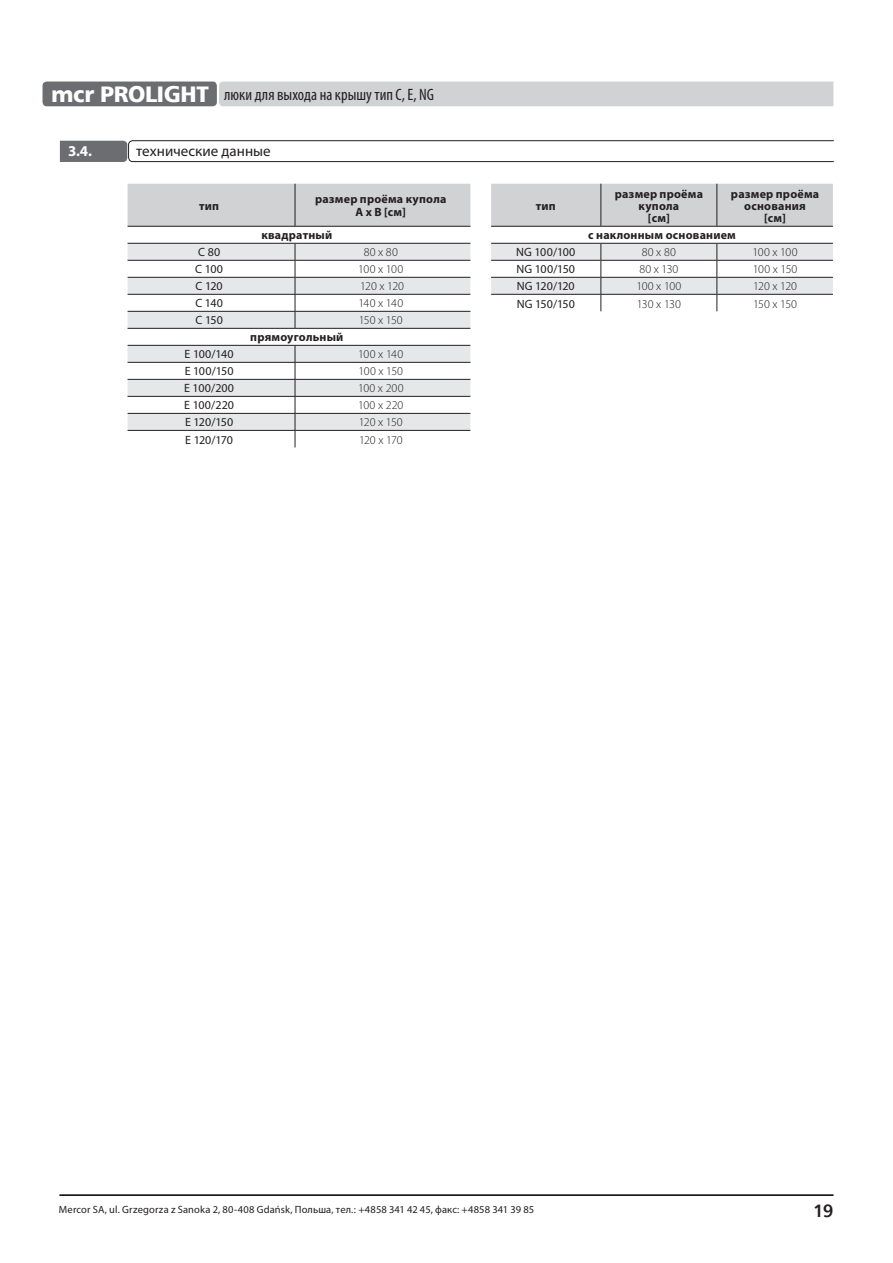
<style>
.page{position:relative;width:893px;height:1263px;background:#fff}
.page>*{position:absolute;margin:0;border:0;box-sizing:border-box;transform-origin:0 0}
.t1{font:22.5px "Humnst 777 Blk EU";letter-spacing:-.02em;color:#fff}
.t2{font:700 18px "Humnst 777 EU";color:#231f20}
.Humanist_777_Bd_10_pt{font:condensed 16.5px "Myriad Pro";color:#231f20}
.Humanist_777_Bd_10_pt-2{font:15px "Myriad Pro";letter-spacing:.005em;color:#231f20}
.Humanist_777_Bd_10_pt-3{font:700 15px "Myriad Pro";color:#fff}
.t3{font:300 12px "Myriad Pro";letter-spacing:-.005em;color:#231f20}
.Humanist_777_Bd_8_pt{font:700 12px/12px "Myriad Pro";letter-spacing:.015em;color:#231f20;text-align:center}
.t4{font:12px "Myriad Pro";letter-spacing:-.005em;color:#231f20}
.t5{font:10.5px "Myriad Pro";letter-spacing:.015em;color:#231f20}
</style>
<div class="page">
<hr style="left:60px;top:1195px;width:773px;height:1px;background:#000">
<svg style="left:43px;top:82px;width:790px;height:24px;background:#babbbe"></svg>
<svg style="left:60px;top:140px;width:774px;height:22px"></svg>
<hr style="left:60px;top:1194px;width:773px;height:1px;background:#000">
<div style="left:128px;top:184px;width:342px;height:42px;background:#d1d2d4"></div>
<svg style="left:128px;top:244px;width:342px;height:186px;fill:#e6e7e9"></svg>
<hr style="left:295px;top:184px;width:1px;height:42px;background:#231f20">
<hr style="left:128px;top:226px;width:167px;height:1px;background:#231f20">
<hr style="left:295px;top:226px;width:175px;height:1px;background:#231f20">
<hr style="left:128px;top:243px;width:167px;height:1px;background:#231f20">
<hr style="left:295px;top:243px;width:175px;height:1px;background:#231f20">
<hr style="left:128px;top:260px;width:167px;height:1px;background:#231f20">
<hr style="left:295px;top:260px;width:175px;height:1px;background:#231f20">
<hr style="left:128px;top:277px;width:167px;height:1px;background:#231f20">
<hr style="left:295px;top:277px;width:175px;height:1px;background:#231f20">
<hr style="left:128px;top:294px;width:167px;height:1px;background:#231f20">
<hr style="left:295px;top:294px;width:175px;height:1px;background:#231f20">
<hr style="left:128px;top:311px;width:167px;height:1px;background:#231f20">
<hr style="left:295px;top:311px;width:175px;height:1px;background:#231f20">
<svg style="left:295px;top:244px;width:1px;height:84px"></svg>
<hr style="left:128px;top:328px;width:167px;height:1px;background:#231f20">
<hr style="left:295px;top:328px;width:175px;height:1px;background:#231f20">
<hr style="left:128px;top:345px;width:167px;height:1px;background:#231f20">
<hr style="left:295px;top:345px;width:175px;height:1px;background:#231f20">
<hr style="left:128px;top:362px;width:167px;height:1px;background:#231f20">
<hr style="left:295px;top:362px;width:175px;height:1px;background:#231f20">
<hr style="left:128px;top:379px;width:167px;height:1px;background:#231f20">
<hr style="left:295px;top:379px;width:175px;height:1px;background:#231f20">
<hr style="left:128px;top:396px;width:167px;height:1px;background:#231f20">
<hr style="left:295px;top:396px;width:175px;height:1px;background:#231f20">
<hr style="left:128px;top:413px;width:167px;height:1px;background:#231f20">
<hr style="left:295px;top:413px;width:175px;height:1px;background:#231f20">
<hr style="left:128px;top:430px;width:167px;height:1px;background:#231f20">
<hr style="left:295px;top:430px;width:175px;height:1px;background:#231f20">
<svg style="left:295px;top:346px;width:1px;height:101px"></svg>
<div style="left:491px;top:184px;width:342px;height:42px;background:#d1d2d4"></div>
<hr style="left:600px;top:184px;width:1px;height:42px;background:#231f20">
<hr style="left:716px;top:184px;width:1px;height:42px;background:#231f20">
<hr style="left:491px;top:226px;width:110px;height:1px;background:#231f20">
<hr style="left:601px;top:226px;width:116px;height:1px;background:#231f20">
<hr style="left:717px;top:226px;width:116px;height:1px;background:#231f20">
<svg style="left:491px;top:243px;width:342px;height:68px"></svg>
<p class="t1" style="left:51px;top:80px;width:159px">mcr PROLIGHT</p>
<p class="Humanist_777_Bd_10_pt" style="left:224px;top:85px;width:211px">люки для выхода на крышу тип С, Е, NG</p>
<p class="Humanist_777_Bd_10_pt-3" style="left:68px;top:143px;width:25px">3.4.</p>
<p class="Humanist_777_Bd_10_pt-2" style="left:136px;top:143px;width:136px">технические данные</p>
<p class="Humanist_777_Bd_8_pt" style="left:199px;top:200px;width:21px">тип</p>
<p class="Humanist_777_Bd_8_pt" style="left:315px;top:193px;width:133px">размер проёма купола</p>
<p class="Humanist_777_Bd_8_pt" style="left:356px;top:206px;width:52px">A x B [cм]</p>
<p class="Humanist_777_Bd_8_pt" style="left:261px;top:229px;width:72px">квадратный</p>
<p class="t4" style="left:198px;top:246px;width:24px">C 80</p>
<p class="t3" style="left:364px;top:246px;width:36px">80 x 80</p>
<p class="t4" style="left:195px;top:263px;width:29px">C 100</p>
<p class="t3" style="left:358px;top:263px;width:47px">100 x 100</p>
<p class="t4" style="left:196px;top:280px;width:29px">C 120</p>
<p class="t3" style="left:360px;top:280px;width:45px">120 x 120</p>
<p class="t4" style="left:195px;top:297px;width:29px">C 140</p>
<p class="t3" style="left:358px;top:297px;width:46px">140 x 140</p>
<p class="t4" style="left:195px;top:314px;width:29px">C 150</p>
<p class="t3" style="left:359px;top:314px;width:45px">150 x 150</p>
<p class="Humanist_777_Bd_8_pt" style="left:250px;top:331px;width:95px">прямоугольный</p>
<p class="t4" style="left:185px;top:348px;width:51px">E 100/140</p>
<p class="t3" style="left:358px;top:348px;width:46px">100 x 140</p>
<p class="t4" style="left:185px;top:365px;width:50px">E 100/150</p>
<p class="t3" style="left:358px;top:365px;width:46px">100 x 150</p>
<p class="t4" style="left:184px;top:382px;width:51px">E 100/200</p>
<p class="t3" style="left:358px;top:382px;width:47px">100 x 200</p>
<p class="t4" style="left:184px;top:399px;width:51px">E 100/220</p>
<p class="t3" style="left:358px;top:399px;width:47px">100 x 220</p>
<p class="t4" style="left:185px;top:416px;width:50px">E 120/150</p>
<p class="t3" style="left:359px;top:416px;width:45px">120 x 150</p>
<p class="t4" style="left:185px;top:433px;width:49px">E 120/170</p>
<p class="t3" style="left:359px;top:433px;width:45px">120 x 170</p>
<p class="Humanist_777_Bd_8_pt" style="left:536px;top:200px;width:21px">тип</p>
<p class="Humanist_777_Bd_8_pt" style="left:731px;top:188px;width:90px">размер проёма основания</p>
<p class="Humanist_777_Bd_8_pt" style="left:764px;top:212px;width:23px">[cм]</p>
<p class="Humanist_777_Bd_8_pt" style="left:588px;top:229px;width:149px">с наклонным основанием</p>
<p class="Humanist_777_Bd_8_pt" style="left:615px;top:188px;width:90px">размер проёма купола</p>
<p class="Humanist_777_Bd_8_pt" style="left:648px;top:212px;width:23px">[cм]</p>
<p class="t4" style="left:516px;top:246px;width:61px">NG 100/100</p>
<p class="t3" style="left:642px;top:246px;width:36px">80 x 80</p>
<p class="t3" style="left:752px;top:246px;width:47px">100 x 100</p>
<p class="t4" style="left:516px;top:263px;width:60px">NG 100/150</p>
<p class="t3" style="left:639px;top:263px;width:41px">80 x 130</p>
<p class="t3" style="left:753px;top:263px;width:46px">100 x 150</p>
<p class="t4" style="left:517px;top:280px;width:59px">NG 120/120</p>
<p class="t3" style="left:636px;top:280px;width:47px">100 x 100</p>
<p class="t3" style="left:753px;top:280px;width:45px">120 x 120</p>
<p class="t4" style="left:517px;top:297px;width:60px">NG 150/150</p>
<p class="t3" style="left:637px;top:297px;width:45px">130 x 130</p>
<p class="t3" style="left:753px;top:297px;width:45px">150 x 150</p>
<p class="t5" style="left:59px;top:1203px;width:477px">Mercor SA, ul. Grzegorza z Sanoka 2, 80-408 Gdańsk, Польша, тел.: +4858 341 42 45, факс: +4858 341 39 85</p>
<p class="t2" style="left:813px;top:1199px;width:22px">19</p>
</div>
